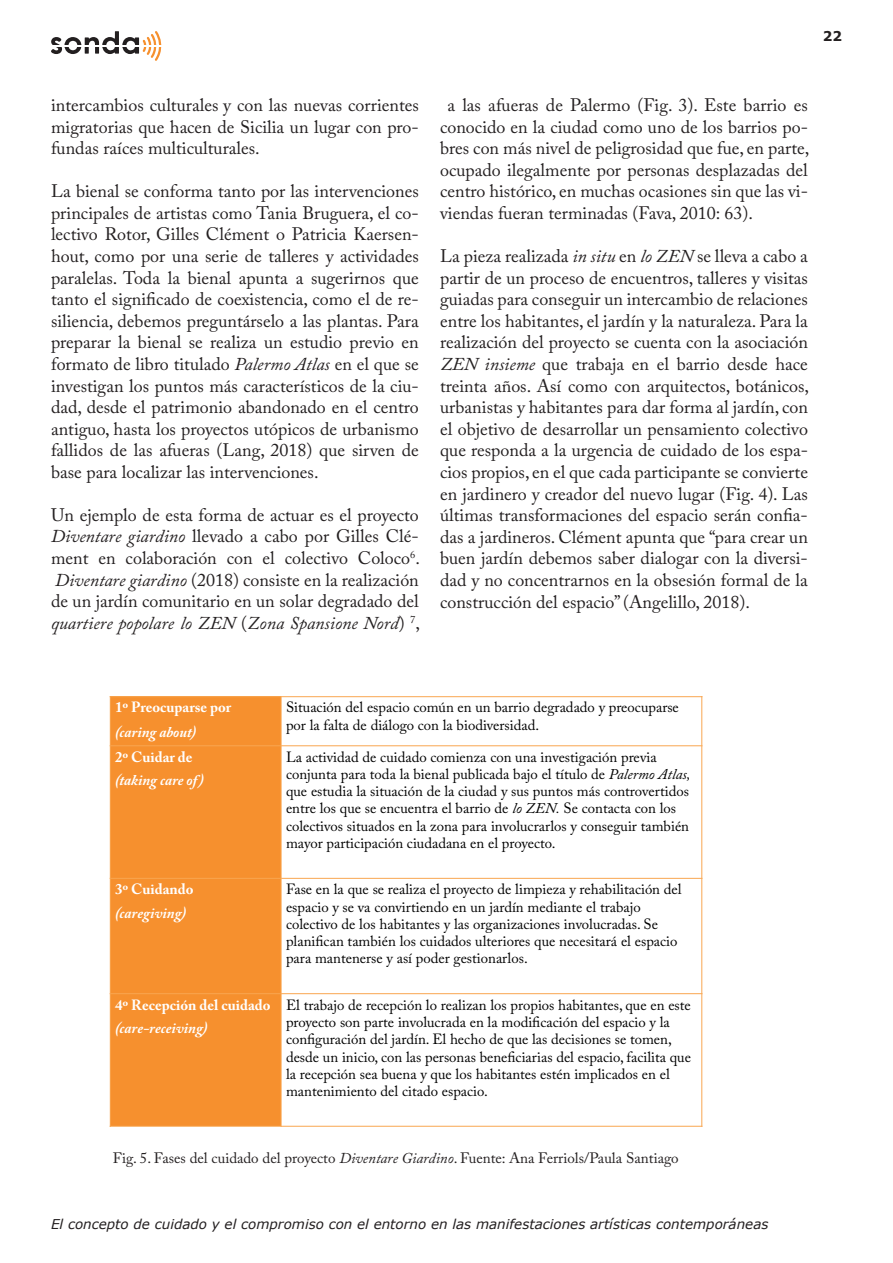
<style>
.page{position:relative;width:893px;height:1263px;background:#fff}
.page>*{position:absolute;margin:0;border:0;box-sizing:border-box;transform-origin:0 0}
.t1{font:18px/21.6px "Adobe Caslon Pro";color:#231f20;text-align:justify}
.t2{font:15px "Adobe Caslon Pro";color:#231f20}
.t3{font:14.7px/17.2px "Adobe Caslon Pro";color:#000001}
.t4{font:700 14.7px "Adobe Caslon Pro";color:#fff}
.t5{font:italic 700 14.7px "Adobe Caslon Pro";color:#fff}
.t6{font:italic 13.5px "Verdana";color:#231f20}
.t7{font:700 13.5px "Verdana";color:#231f20}
.s1{font-style:italic}
</style>
<div class="page">
<svg style="left:51px;top:31px;width:111px;height:30px"></svg>
<hr style="left:52px;top:45px;width:110px;height:2px;background:#fff">
<div style="left:110px;top:697px;width:171px;height:49px;background:#f6902e"></div>
<div style="left:110px;top:746px;width:171px;height:132px;background:#f6902e"></div>
<div style="left:110px;top:878px;width:171px;height:116px;background:#f6902e"></div>
<div style="left:110px;top:994px;width:171px;height:132px;background:#f6902e"></div>
<hr style="left:281px;top:696px;width:1px;height:50px;background:#f9a650">
<hr style="left:281px;top:746px;width:1px;height:132px;background:#f9a650">
<hr style="left:281px;top:878px;width:1px;height:249px;background:#f9a650">
<hr style="left:110px;top:745px;width:171px;height:1px;background:#f9a650">
<hr style="left:281px;top:745px;width:421px;height:1px;background:#f9a650">
<hr style="left:110px;top:878px;width:171px;height:1px;background:#f9a650">
<hr style="left:281px;top:878px;width:421px;height:1px;background:#f9a650">
<hr style="left:110px;top:993px;width:171px;height:1px;background:#f9a650">
<hr style="left:281px;top:993px;width:421px;height:1px;background:#f9a650">
<hr style="left:110px;top:696px;width:1px;height:50px;background:#f9a650">
<hr style="left:110px;top:746px;width:1px;height:132px;background:#f9a650">
<hr style="left:110px;top:878px;width:1px;height:249px;background:#f9a650">
<hr style="left:701px;top:696px;width:1px;height:50px;background:#f9a650">
<hr style="left:701px;top:746px;width:1px;height:132px;background:#f9a650">
<hr style="left:701px;top:878px;width:1px;height:249px;background:#f9a650">
<hr style="left:110px;top:696px;width:171px;height:1px;background:#f9a650">
<hr style="left:281px;top:696px;width:421px;height:1px;background:#f9a650">
<hr style="left:110px;top:1126px;width:171px;height:1px;background:#f9a650">
<hr style="left:281px;top:1126px;width:421px;height:1px;background:#f9a650">
<p class="t7" style="left:823px;top:28px;width:21px">22</p>
<p class="t1" style="left:51px;top:94px;width:369px">intercambios culturales y con las nuevas corrientes migratorias que hacen de Sicilia un lugar con pro&shy;fundas raíces multiculturales.</p>
<p class="t1" style="left:51px;top:180px;width:369px">La bienal se conforma tanto por las intervenciones principales de artistas como Tania Bruguera, el co&shy;lectivo Rotor, Gilles Clément o Patricia Kaersen&shy;hout, como por una serie de talleres y actividades paralelas. Toda la bienal apunta a sugerirnos que tanto el significado de coexistencia, como el de re&shy;siliencia, debemos preguntárselo a las plantas. Para preparar la bienal se realiza un estudio previo en formato de libro titulado <span class="s1">Palermo Atlas</span> en el que se investigan los puntos más característicos de la ciu&shy;dad, desde el patrimonio abandonado en el centro antiguo, hasta los proyectos utópicos de urbanismo fallidos de las afueras (Lang, 2018) que sirven de base para localizar las intervenciones.</p>
<p class="t1" style="left:51px;top:504px;width:371px">Un ejemplo de esta forma de actuar es el proyecto <span class="s1">Diventare giardino</span> llevado a cabo por Gilles Clé&shy;ment en colaboración con el colectivo Coloco<sup>6</sup>.<br><span class="s1">Diventare giardino</span> (2018) consiste en la realización de un jardín comunitario en un solar degradado del <span class="s1">quartiere popolare lo ZEN</span> (<span class="s1">Zona Spansione Nord</span>) <sup>7</sup>,</p>
<p class="t1" style="left:440px;top:94px;width:371px;text-indent:7px">a las afueras de Palermo (Fig. 3). Este barrio es conocido en la ciudad como uno de los barrios po&shy;bres con más nivel de peligrosidad que fue, en parte, ocupado ilegalmente por personas desplazadas del centro histórico, en muchas ocasiones sin que las vi&shy;viendas fueran terminadas (Fava, 2010: 63).</p>
<p class="t1" style="left:440px;top:245px;width:371px">La pieza realizada <span class="s1">in situ</span> en <span class="s1">lo ZEN</span> se lleva a cabo a partir de un proceso de encuentros, talleres y visitas guiadas para conseguir un intercambio de relaciones entre los habitantes, el jardín y la naturaleza. Para la realización del proyecto se cuenta con la asociación <span class="s1">ZEN insieme</span> que trabaja en el barrio desde hace treinta años. Así como con arquitectos, botánicos, urbanistas y habitantes para dar forma al jardín, con el objetivo de desarrollar un pensamiento colectivo que responda a la urgencia de cuidado de los espa&shy;cios propios, en el que cada participante se convierte en jardinero y creador del nuevo lugar (Fig. 4). Las últimas transformaciones del espacio serán confia&shy;das a jardineros. Clément apunta que “para crear un buen jardín debemos saber dialogar con la diversi&shy;dad y no concentrarnos en la obsesión formal de la construcción del espacio” (Angelillo, 2018).</p>
<p class="t4" style="left:115px;top:699px;width:118px">1º Preocuparse por</p>
<p class="t5" style="left:115px;top:723px;width:83px">(caring about)</p>
<p class="t3" style="left:286px;top:699px;width:394px">Situación del espacio común en un barrio degradado y preocuparse por la falta de diálogo con la biodiversidad.</p>
<p class="t4" style="left:115px;top:748px;width:79px">2º Cuidar de</p>
<p class="t5" style="left:115px;top:771px;width:90px">(taking care of )</p>
<p class="t3" style="left:286px;top:748px;width:406px">La actividad de cuidado comienza con una investigación previa conjunta para toda la bienal publicada bajo el título de <span class="s1">Palermo Atlas, </span>que estudia la situación de la ciudad y sus puntos más controvertidos entre los que se encuentra el barrio de <span class="s1">lo ZEN.</span> Se contacta con los colectivos situados en la zona para involucrarlos y conseguir también mayor participación ciudadana en el proyecto.</p>
<p class="t4" style="left:115px;top:881px;width:80px">3º Cuidando</p>
<p class="t5" style="left:115px;top:904px;width:73px">(caregiving)</p>
<p class="t3" style="left:286px;top:881px;width:397px">Fase en la que se realiza el proyecto de limpieza y rehabilitación del espacio y se va convirtiendo en un jardín mediante el trabajo colectivo de los habitantes y las organizaciones involucradas. Se planifican también los cuidados ulteriores que necesitará el espacio para mantenerse y así poder gestionarlos.</p>
<p class="t4" style="left:115px;top:996px;width:157px">4º Recepción del cuidado</p>
<p class="t5" style="left:115px;top:1020px;width:94px">(care-receiving)</p>
<p class="t3" style="left:286px;top:996px;width:407px">El trabajo de recepción lo realizan los propios habitantes, que en este proyecto son parte involucrada en la modificación del espacio y la configuración del jardín. El hecho de que las decisiones se tomen, desde un inicio, con las personas beneficiarias del espacio, facilita que la recepción sea buena y que los habitantes estén implicados en el mantenimiento del citado espacio.</p>
<p class="t2" style="left:113px;top:1149px;width:567px">Fig. 5. Fases del cuidado del proyecto <span class="s1">Diventare Giardino</span>. Fuente: Ana Ferriols/Paula Santiago</p>
<p class="t6" style="left:51px;top:1216px;width:719px">El concepto de cuidado y el compromiso con el entorno en las manifestaciones artísticas contemporáneas</p>
</div>
